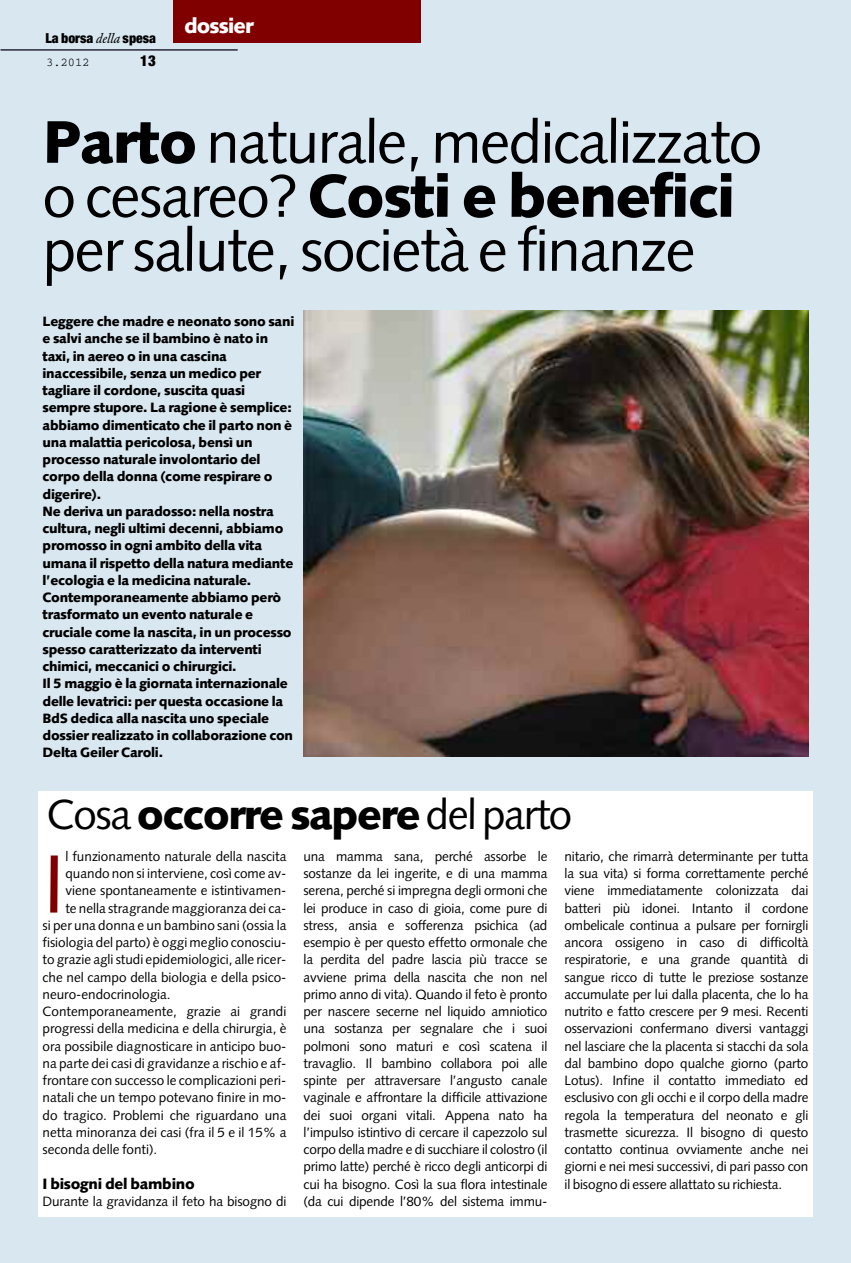
<style>
.page{position:relative;width:851px;height:1263px;background:#fff}
.page>*{position:absolute;margin:0;border:0;box-sizing:border-box;transform-origin:0 0}
.t1{font:82.5px "Syntax";color:#800000}
.t2{font:60px/54px "Syntax";letter-spacing:-.02em;color:#000}
.t3{font:900 42px "Syntax";letter-spacing:-.04em;color:#000}
.t4{font:900 21px "Syntax";letter-spacing:-.04em;color:#fff}
.t5{font:900 15px "Syntax";letter-spacing:-.02em;color:#000}
.t6{font:900 condensed 15px "Helvetica Neue";color:#000}
.t7{font:900 condensed 13.8px "Helvetica Neue";color:#000}
.t8{font:13.5px/17.2px "Syntax";color:#000;text-align:justify}
.t9{font:900 13.5px/17.2px "Syntax";letter-spacing:-.02em;color:#000}
.t10{font:12px "Courier";color:#000}
.s1{font-family:"Garamond BE";font-weight:400;font-style:italic;font-stretch:normal}
.s2{font-weight:900}
.s3{font-weight:400}
</style>
<div class="page">
<div style="left:0;top:0;width:850px;height:1263px;background:#d8e7f0"></div>
<hr style="left:1px;top:50px;width:237px;height:1px;background:#000">
<div style="left:173px;top:0;width:248px;height:42px;background:#800000"></div>
<div style="left:38px;top:791px;width:774px;height:425px;background:#fff"></div>
<img style="left:303px;top:310px;width:505px;height:447px">
<p class="t7" style="left:45px;top:34px;width:112px">La borsa <span class="s1">della</span> spesa</p>
<p class="t10" style="left:46px;top:58px;width:45px">3.2012</p>
<p class="t6" style="left:140px;top:55px;width:17px">13</p>
<h3 class="t4" style="left:184px;top:17px;width:71px">dossier</h3>
<h2 class="t2" style="left:43px;top:120px;width:721px"><span class="s2">Parto</span> naturale, medicalizzato o cesareo? <span class="s2">Costi e benefici </span>per salute, società e finanze</h2>
<p class="t9" style="left:43px;top:314px;width:253px">Leggere che madre e neonato sono sani e salvi anche se il bambino è nato in taxi, in aereo o in una cascina inaccessibile, senza un medico per tagliare il cordone, suscita quasi sempre stupore. La ragione è semplice: abbiamo dimenticato che il parto non è una malattia pericolosa, bensì un processo naturale involontario del corpo della donna (come respirare o digerire).<br>Ne deriva un paradosso: nella nostra cultura, negli ultimi decenni, abbiamo promosso in ogni ambito della vita umana il rispetto della natura mediante l’ecologia e la medicina naturale.<br>Contemporaneamente abbiamo però trasformato un evento naturale e cruciale come la nascita, in un processo spesso caratterizzato da interventi chimici, meccanici o chirurgici.<br>Il 5 maggio è la giornata internazionale delle levatrici: per questa occasione la BdS dedica alla nascita uno speciale dossier realizzato in collaborazione con Delta Geiler Caroli.</p>
<h3 class="t3" style="left:47px;top:797px;width:527px"><span class="s3">Cosa</span> occorre sapere <span class="s3">del parto</span></h3>
<h1 class="t1" style="left:43px;top:851px;width:24px">I</h1>
<p class="t8" style="left:65px;top:849px;width:222px">l funzionamento naturale della nascita</p>
<p class="t8" style="left:303px;top:849px;width:245px">una mamma sana, perché assorbe le sostanze da lei ingerite, e di una mamma serena, perché si impregna degli ormoni che lei produce in caso di gioia, come pure di stress, ansia e sofferenza psichica (ad esempio è per questo effetto ormonale che la perdita del padre lascia più tracce se avviene prima della nascita che non nel primo anno di vita). Quando il feto è pronto per nascere secerne nel liquido amniotico una sostanza per segnalare che i suoi polmoni sono maturi e così scatena il travaglio. Il bambino collabora poi alle spinte per attraversare l’angusto canale vaginale e affrontare la difficile attivazione dei suoi organi vitali. Appena nato ha l’impulso istintivo di cercare il capezzolo sul corpo della madre e di succhiare il colostro (il primo latte) perché è ricco degli anticorpi di cui ha bisogno. Così la sua flora intestinale (da cui dipende l’80% del sistema immu-</p>
<p class="t8" style="left:564px;top:849px;width:245px">nitario, che rimarrà determinante per tutta la sua vita) si forma correttamente perché viene immediatamente colonizzata dai batteri più idonei. Intanto il cordone ombelicale continua a pulsare per fornirgli ancora ossigeno in caso di difficoltà respiratorie, e una grande quantità di sangue ricco di tutte le preziose sostanze accumulate per lui dalla placenta, che lo ha nutrito e fatto crescere per 9 mesi. Recenti osservazioni confermano diversi vantaggi nel lasciare che la placenta si stacchi da sola dal bambino dopo qualche giorno (parto Lotus). Infine il contatto immediato ed esclusivo con gli occhi e il corpo della madre regola la temperatura del neonato e gli trasmette sicurezza. Il bisogno di questo contatto continua ovviamente anche nei giorni e nei mesi successivi, di pari passo con il bisogno di essere allattato su richiesta.</p>
<p class="t8" style="left:65px;top:866px;width:222px">quando non si interviene, così come av-</p>
<p class="t8" style="left:65px;top:883px;width:222px">viene spontaneamente e istintivamen-</p>
<p class="t8" style="left:65px;top:900px;width:222px">te nella stragrande maggioranza dei ca-</p>
<p class="t8" style="left:43px;top:918px;width:245px">si per una donna e un bambino sani (ossia la</p>
<p class="t8" style="left:43px;top:935px;width:245px">fisiologia del parto) è oggi meglio conosciu-</p>
<p class="t8" style="left:43px;top:952px;width:245px">to grazie agli studi epidemiologici, alle ricer-</p>
<p class="t8" style="left:43px;top:969px;width:245px">che nel campo della biologia e della psico-</p>
<p class="t8" style="left:42px;top:987px;width:130px">neuro-endocrinologia.</p>
<p class="t8" style="left:42px;top:1004px;width:245px">Contemporaneamente, grazie ai grandi</p>
<p class="t8" style="left:42px;top:1021px;width:245px">progressi della medicina e della chirurgia, è</p>
<p class="t8" style="left:42px;top:1038px;width:245px">ora possibile diagnosticare in anticipo buo-</p>
<p class="t8" style="left:42px;top:1056px;width:245px">na parte dei casi di gravidanze a rischio e af-</p>
<p class="t8" style="left:42px;top:1073px;width:245px">frontare con successo le complicazioni peri-</p>
<p class="t8" style="left:42px;top:1090px;width:245px">natali che un tempo potevano finire in mo-</p>
<p class="t8" style="left:42px;top:1107px;width:245px">do tragico. Problemi che riguardano una</p>
<p class="t8" style="left:42px;top:1125px;width:245px">netta minoranza dei casi (fra il 5 e il 15% a</p>
<p class="t8" style="left:42px;top:1142px;width:116px">seconda delle fonti).</p>
<p class="t5" style="left:43px;top:1177px;width:154px">I bisogni del bambino</p>
<p class="t8" style="left:43px;top:1194px;width:245px">Durante la gravidanza il feto ha bisogno di</p>
</div>
